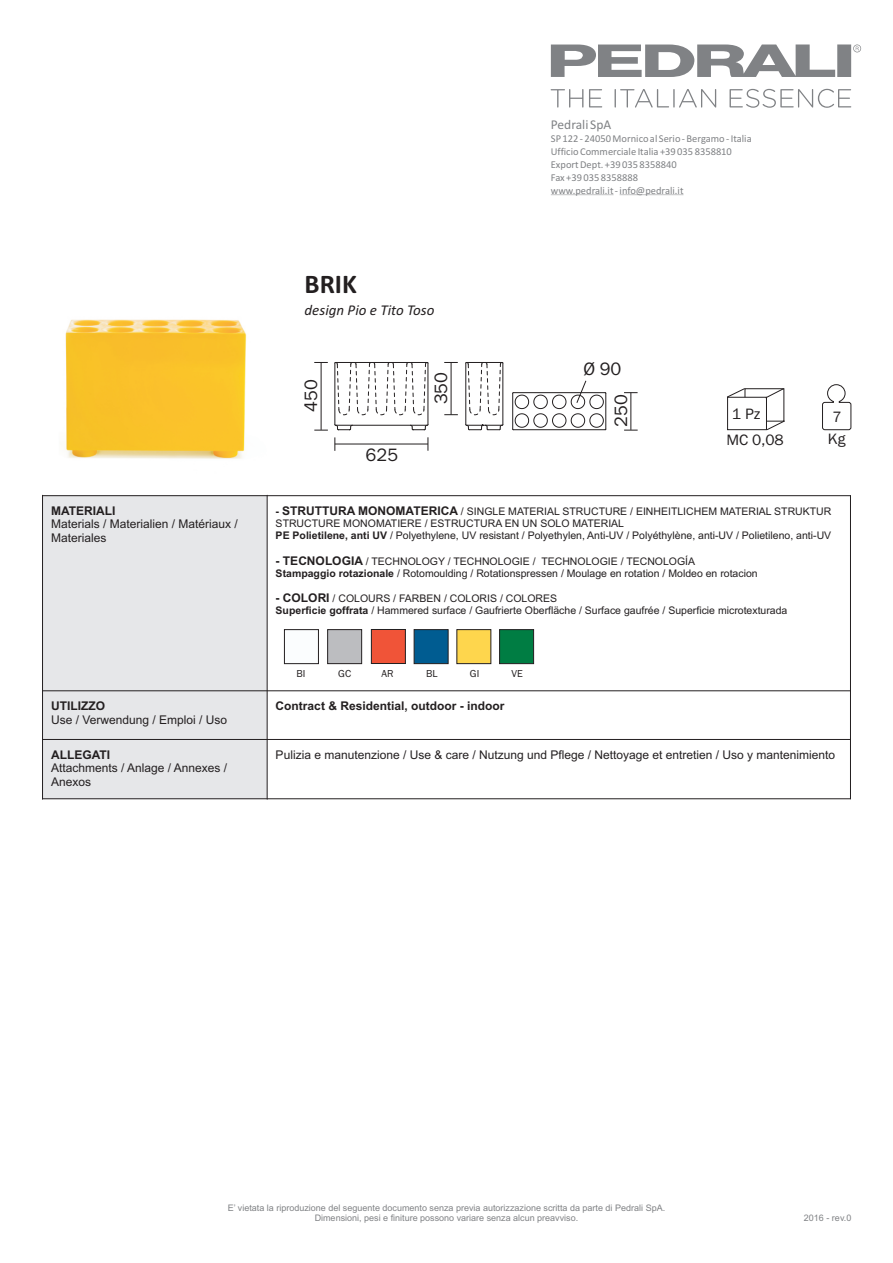
<style>
.page{position:relative;width:893px;height:1263px;background:#fff}
.page>*{position:absolute;margin:0;border:0;box-sizing:border-box;transform-origin:0 0}
.t1{font:700 27px "Calibri";color:#231f20}
.t2{font:18.6px "Franklin Gothic";color:#231f20}
.t3{font:15.6px "Franklin Gothic";color:#231f20}
.t4{font:italic 15px "Calibri";color:#231f20}
.t5{font:13.5px "Calibri";color:#808285}
.t6{font:12px/13.4px "Arial";color:#231f20}
.t7{font:700 12px "Arial";color:#231f20}
.t8{font:10.5px/11.9px "Arial";color:#231f20}
.t9{font:10.5px/12.8px "Calibri";color:#808285}
.t10{font:10.5px "Franklin Gothic";color:#231f20}
.t11{font:9px/10.1px "Arial";color:#808285;text-align:center}
.s1{font-weight:700}
.s2{font-weight:700;font-size:12px}
</style>
<div class="page">
<img style="left:65px;top:319px;width:182px;height:140px">
<div style="left:43px;top:496px;width:224px;height:195px;background:#e6e7e9"></div>
<div style="left:43px;top:691px;width:224px;height:48px;background:#e6e7e9"></div>
<div style="left:43px;top:739px;width:224px;height:60px;background:#e6e7e9"></div>
<hr style="left:42px;top:495px;width:1px;height:304px;background:#231f20">
<hr style="left:267px;top:495px;width:1px;height:304px;background:#231f20">
<hr style="left:850px;top:495px;width:1px;height:304px;background:#231f20">
<hr style="left:42px;top:798px;width:809px;height:1px;background:#231f20">
<hr style="left:42px;top:739px;width:809px;height:1px;background:#231f20">
<hr style="left:42px;top:690px;width:809px;height:1px;background:#231f20">
<hr style="left:42px;top:495px;width:809px;height:1px;background:#231f20">
<svg style="left:822px;top:384px;width:30px;height:46px"></svg>
<svg style="left:727px;top:388px;width:58px;height:43px"></svg>
<svg style="left:284px;top:629px;width:35px;height:35px"></svg>
<svg style="left:414px;top:629px;width:34px;height:35px"></svg>
<svg style="left:371px;top:629px;width:35px;height:35px"></svg>
<svg style="left:327px;top:629px;width:35px;height:35px"></svg>
<svg style="left:456px;top:629px;width:35px;height:35px"></svg>
<svg style="left:499px;top:629px;width:35px;height:35px"></svg>
<svg style="left:314px;top:362px;width:14px;height:1px"></svg>
<svg style="left:314px;top:430px;width:14px;height:1px"></svg>
<hr style="left:335px;top:363px;width:1px;height:62px;background:#231f20">
<hr style="left:335px;top:425px;width:92px;height:1px;background:#231f20">
<hr style="left:321px;top:362px;width:1px;height:68px;background:#231f20">
<svg style="left:335px;top:437px;width:1px;height:14px"></svg>
<hr style="left:335px;top:444px;width:93px;height:1px;background:#231f20">
<svg style="left:335px;top:424px;width:18px;height:6px"></svg>
<hr style="left:428px;top:363px;width:1px;height:62px;background:#231f20">
<svg style="left:335px;top:362px;width:93px;height:53px"></svg>
<svg style="left:410px;top:424px;width:18px;height:6px"></svg>
<svg style="left:428px;top:437px;width:1px;height:14px"></svg>
<svg style="left:444px;top:362px;width:14px;height:1px"></svg>
<svg style="left:444px;top:414px;width:14px;height:1px"></svg>
<hr style="left:451px;top:362px;width:1px;height:53px;background:#231f20">
<hr style="left:466px;top:363px;width:1px;height:62px;background:#231f20">
<hr style="left:503px;top:363px;width:1px;height:62px;background:#231f20">
<svg style="left:466px;top:424px;width:37px;height:6px"></svg>
<svg style="left:466px;top:362px;width:37px;height:53px"></svg>
<hr style="left:512px;top:393px;width:1px;height:36px;background:#231f20">
<svg style="left:513px;top:380px;width:93px;height:50px"></svg>
<svg style="left:624px;top:392px;width:14px;height:1px"></svg>
<svg style="left:624px;top:430px;width:14px;height:1px"></svg>
<hr style="left:631px;top:393px;width:1px;height:37px;background:#231f20">
<hr style="left:551px;top:195px;width:62px;height:1px;background:#808285">
<hr style="left:620px;top:195px;width:63px;height:1px;background:#808285">
<svg style="left:551px;top:44px;width:310px;height:64px"></svg>
<p class="t1" style="left:305px;top:273px;width:54px">BRIK</p>
<p class="t4" style="left:305px;top:303px;width:131px">design Pio e Tito Toso</p>
<p class="t2" style="left:304px;top:412px;width:34px;rotate:-90deg">450</p>
<p class="t2" style="left:366px;top:448px;width:34px">625</p>
<p class="t2" style="left:434px;top:404px;width:34px;rotate:-90deg">350</p>
<p class="t5" style="left:551px;top:119px;width:62px">Pedrali SpA</p>
<p class="t9" style="left:551px;top:133px;width:202px">SP 122 - 24050 Mornico al Serio - Bergamo - Italia Ufficio Commerciale Italia +39 035 8358810<br>Export Dept. +39 035 8358840<br>Fax +39 035 8358888<br>www.pedrali.it - info@pedrali.it</p>
<p class="t2" style="left:583px;top:362px;width:40px">Ø 90</p>
<p class="t2" style="left:614px;top:427px;width:34px;rotate:-90deg">250</p>
<p class="t3" style="left:732px;top:408px;width:30px">1 Pz</p>
<p class="t3" style="left:833px;top:411px;width:11px">7</p>
<p class="t3" style="left:726px;top:434px;width:59px">MC 0,08</p>
<p class="t3" style="left:828px;top:433px;width:19px">Kg</p>
<p class="t6" style="left:51px;top:505px;width:188px"><span class="s1">MATERIALI<br></span>Materials / Materialien / Matériaux /<br>Materiales</p>
<p class="t8" style="left:276px;top:506px;width:557px"><span class="s1">-</span> <span class="s2">STRUTTURA MONOMATERICA</span> / SINGLE MATERIAL STRUCTURE / EINHEITLICHEM MATERIAL STRUKTUR<br>STRUCTURE MONOMATIERE / ESTRUCTURA EN UN SOLO MATERIAL<br><span class="s1">PE Polietilene, anti UV</span> / Polyethylene, UV resistant / Polyethylen, Anti-UV / Polyéthylène, anti-UV / Polietileno, anti-UV</p>
<p class="t8" style="left:276px;top:557px;width:484px"><span class="s2">- TECNOLOGIA</span> / TECHNOLOGY / TECHNOLOGIE / TECHNOLOGIE / TECNOLOGÍA<br><span class="s1">Stampaggio rotazionale</span> / Rotomoulding / Rotationspressen / Moulage en rotation / Moldeo en rotacion</p>
<p class="t8" style="left:276px;top:593px;width:513px"><span class="s2">- COLORI</span> / COLOURS / FARBEN / COLORIS / COLORES<br><span class="s1">Superficie goffrata</span> / Hammered surface / Gaufrierte Oberfläche / Surface gaufrée / Superficie microtexturada</p>
<p class="t10" style="left:297px;top:670px;width:10px">BI</p>
<p class="t10" style="left:338px;top:670px;width:14px">GC</p>
<p class="t10" style="left:382px;top:669px;width:14px">AR</p>
<p class="t10" style="left:426px;top:669px;width:13px">BL</p>
<p class="t10" style="left:470px;top:669px;width:11px">GI</p>
<p class="t10" style="left:512px;top:669px;width:13px">VE</p>
<p class="t6" style="left:51px;top:700px;width:178px"><span class="s1">UTILIZZO<br></span>Use / Verwendung / Emploi / Uso</p>
<p class="t7" style="left:276px;top:701px;width:230px">Contract &amp; Residential, outdoor - indoor</p>
<p class="t6" style="left:51px;top:749px;width:178px"><span class="s1">ALLEGATI<br></span>Attachments / Anlage / Annexes /<br>Anexos</p>
<p class="t6" style="left:276px;top:749px;width:561px">Pulizia e manutenzione / Use &amp; care / Nutzung und Pflege / Nettoyage et entretien / Uso y mantenimiento</p>
<p class="t11" style="left:228px;top:1203px;width:439px">E’ vietata la riproduzione del seguente documento senza previa autorizzazione scritta da parte di Pedrali SpA.<br>Dimensioni, pesi e finiture possono variare senza alcun preavviso.</p>
<p class="t11" style="left:804px;top:1213px;width:49px">2016 - rev.0</p>
</div>
